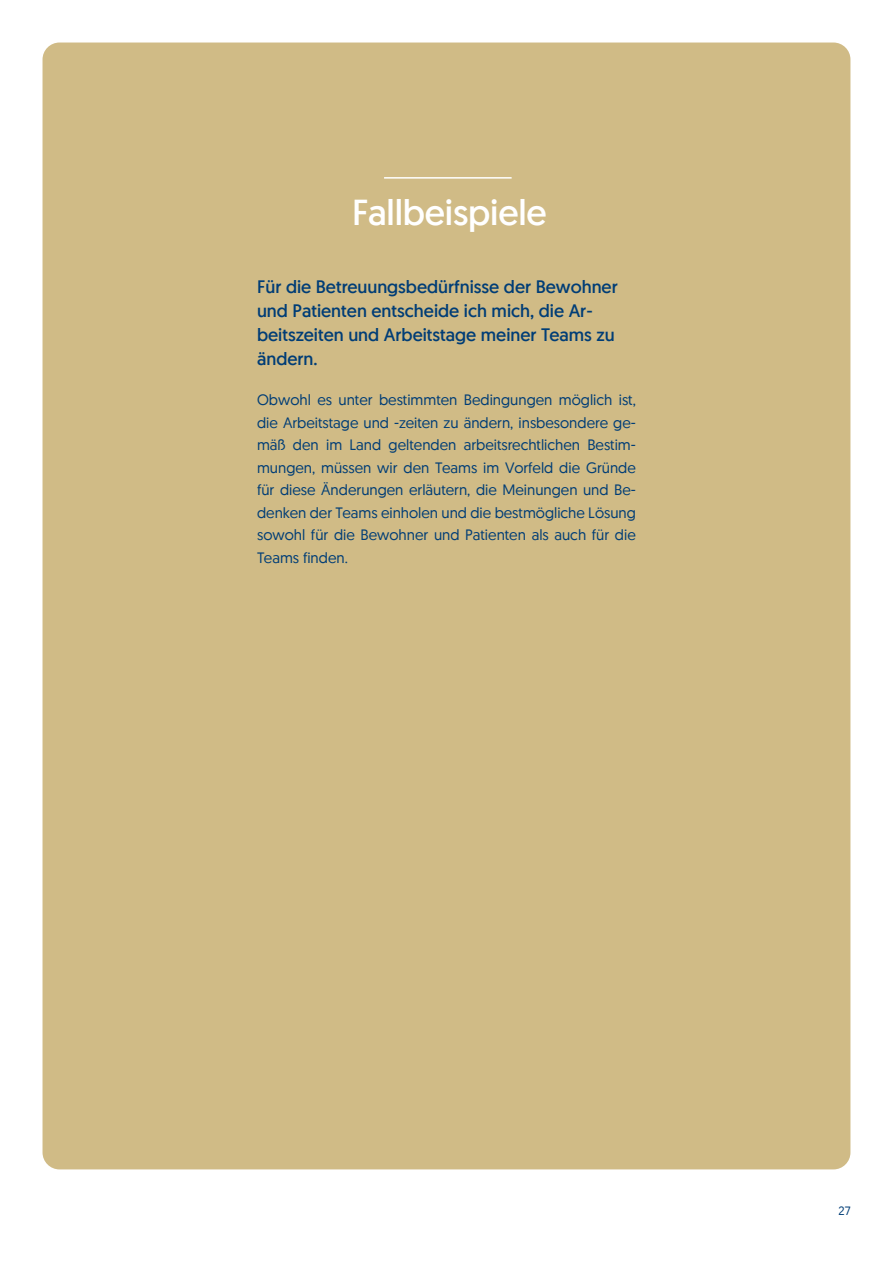
<style>
.page{position:relative;width:893px;height:1263px;background:#fff}
.page>*{position:absolute;margin:0;border:0;box-sizing:border-box;transform-origin:0 0}
.t1{font:36px "Geomanist News";letter-spacing:-.005em;color:#fff}
.H5_-_Subheadline{font:18px/24px "Geomanist News";color:#003d76}
.copy{font:15px/22.5px "Geomanist";color:#003d76;text-align:justify}
.t2{font:12px "Geomanist";color:#003d76}
</style>
<div class="page">
<div style="left:43px;top:43px;width:807px;height:1126px;background:#d0bb86;border-radius:17px"></div>
<hr style="left:384px;top:177px;width:128px;height:2px;background:#fff">
<h1 class="t1" style="left:352px;top:189px;width:196px">Fallbeispiele</h1>
<p class="H5_-_Subheadline" style="left:257px;top:274px;width:362px">Für die Betreuungsbedürfnisse der Bewohner und Patienten entscheide ich mich, die Ar&shy;beitszeiten und Arbeitstage meiner Teams zu ändern.</p>
<p class="copy" style="left:257px;top:388px;width:380px">Obwohl es unter bestimmten Bedingungen möglich ist, die Arbeitstage und -zeiten zu ändern, insbesondere ge&shy;mäß den im Land geltenden arbeitsrechtlichen Bestim&shy;mungen, müssen wir den Teams im Vorfeld die Gründe für diese Änderungen erläutern, die Meinungen und Be&shy;denken der Teams einholen und die bestmögliche Lösung sowohl für die Bewohner und Patienten als auch für die Teams finden.</p>
<p class="t2" style="left:838px;top:1203px;width:13px">27</p>
</div>
